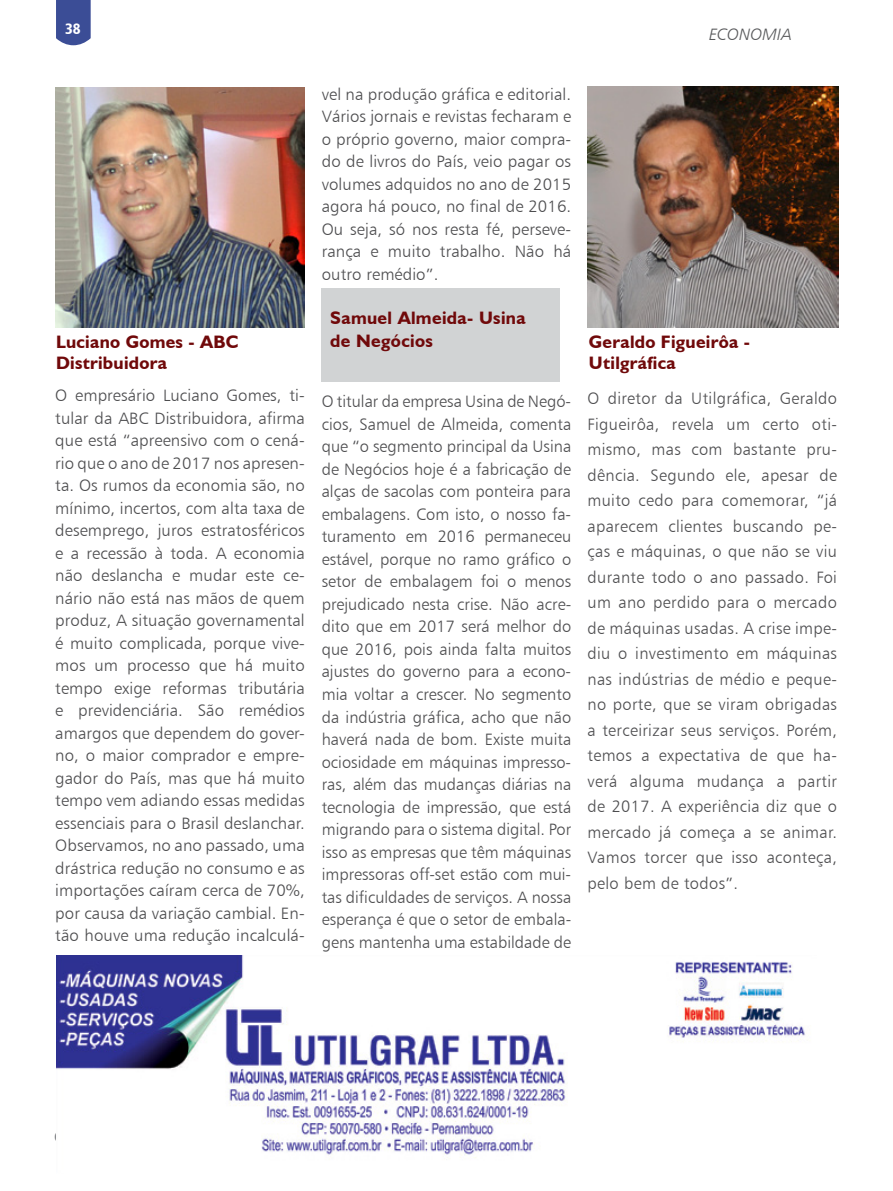
<style>
.page{position:relative;width:893px;height:1191px;background:#fff}
.page>*{position:absolute;margin:0;border:0;box-sizing:border-box;transform-origin:0 0}
.t1{font:700 18px/21px "Humanist 521 BT";letter-spacing:.015em;color:#70090a}
.t2{font:16.5px/22.5px "Humanist 777 BT Light B";letter-spacing:.005em;color:#4d4d4f;text-align:justify}
.t3{font:16.5px "Humanist 777 BT Light Italic B";color:#58595b}
.t4{font:15px "Humanist 777 BT Black Condensed B";color:#fff}
</style>
<div class="page">
<svg style="left:56px;top:0;width:35px;height:45px;background:#45569b"></svg>
<img style="left:55px;top:87px;width:250px;height:240px">
<img style="left:587px;top:86px;width:251px;height:241px">
<div style="left:322px;top:289px;width:238px;height:93px;background:#d1d3d4"></div>
<img style="left:56px;top:955px;width:749px;height:205px">
<p class="t4" style="left:65px;top:19px;width:17px">38</p>
<p class="t3" style="left:709px;top:24px;width:84px">ECONOMIA</p>
<p class="t1" style="left:56px;top:330px;width:184px">Luciano Gomes - ABC<br>Distribuidora</p>
<p class="t2" style="left:55px;top:384px;width:251px">O empresário Luciano Gomes, ti&shy;tular da ABC Distribuidora, afirma que está “apreensivo com o cená&shy;rio que o ano de 2017 nos apresen&shy;ta. Os rumos da economia são, no mínimo, incertos, com alta taxa de desemprego, juros estratosféricos e a recessão à toda. A economia não deslancha e mudar este ce&shy;nário não está nas mãos de quem produz, A situação governamental é muito complicada, porque vive&shy;mos um processo que há muito tempo exige reformas tributária e previdenciária. São remédios amargos que dependem do gover&shy;no, o maior comprador e empre&shy;gador do País, mas que há muito tempo vem adiando essas medidas essenciais para o Brasil deslanchar.<br>Observamos, no ano passado, uma drástrica redução no consumo e as importações caíram cerca de 70%, por causa da variação cambial. En&shy;tão houve uma redução incalculá-</p>
<p class="t2" style="left:322px;top:82px;width:251px">vel na produção gráfica e editorial.<br>Vários jornais e revistas fecharam e o próprio governo, maior compra&shy;do de livros do País, veio pagar os volumes adquidos no ano de 2015 agora há pouco, no final de 2016.<br>Ou seja, só nos resta fé, perseve&shy;rança e muito trabalho. Não há outro remédio”.</p>
<p class="t1" style="left:330px;top:306px;width:197px;line-height:22.5px">Samuel Almeida- Usina de Negócios</p>
<p class="t2" style="left:322px;top:390px;width:251px">O titular da empresa Usina de Negó&shy;cios, Samuel de Almeida, comenta que “o segmento principal da Usina de Negócios hoje é a fabricação de alças de sacolas com ponteira para embalagens. Com isto, o nosso fa&shy;turamento em 2016 permaneceu estável, porque no ramo gráfico o setor de embalagem foi o menos prejudicado nesta crise. Não acre&shy;dito que em 2017 será melhor do que 2016, pois ainda falta muitos ajustes do governo para a econo&shy;mia voltar a crescer. No segmento da indústria gráfica, acho que não haverá nada de bom. Existe muita ociosidade em máquinas impresso&shy;ras, além das mudanças diárias na tecnologia de impressão, que está migrando para o sistema digital. Por isso as empresas que têm máquinas impressoras off-set estão com mui&shy;tas dificuldades de serviços. A nossa esperança é que o setor de embala&shy;gens mantenha uma estabildade de</p>
<p class="t1" style="left:589px;top:330px;width:163px">Geraldo Figueirôa -<br>Utilgráfica</p>
<p class="t2" style="left:587px;top:385px;width:251px;line-height:25.5px">O diretor da Utilgráfica, Geraldo Figueirôa, revela um certo oti&shy;mismo, mas com bastante pru&shy;dência. Segundo ele, apesar de muito cedo para comemorar, “já aparecem clientes buscando pe&shy;ças e máquinas, o que não se viu durante todo o ano passado. Foi um ano perdido para o mercado de máquinas usadas. A crise impe&shy;diu o investimento em máquinas nas indústrias de médio e peque&shy;no porte, que se viram obrigadas a terceirizar seus serviços. Porém, temos a expectativa de que ha&shy;verá alguma mudança a partir de 2017. A experiência diz que o mercado já começa a se animar.<br>Vamos torcer que isso aconteça, pelo bem de todos”.</p>
</div>
